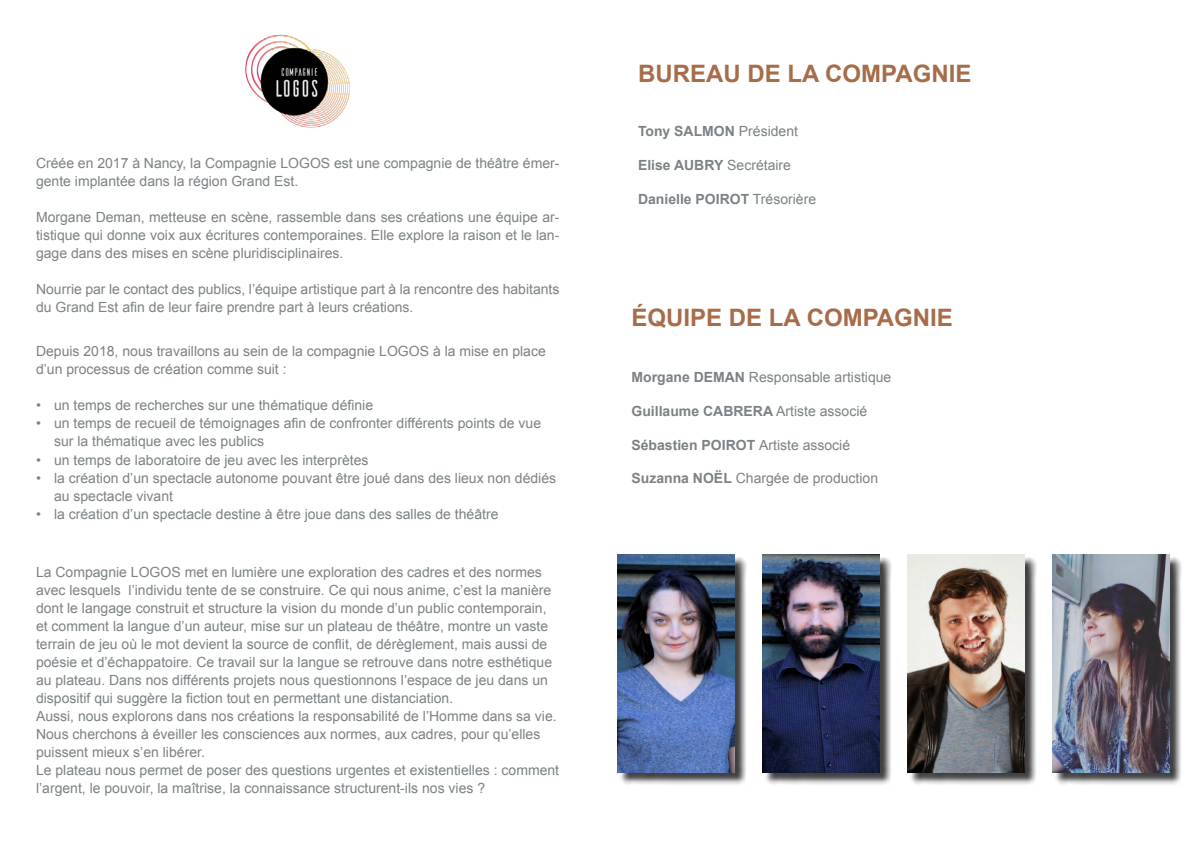
<style>
.page{position:relative;width:1191px;height:842px;background:#fff}
.page>*{position:absolute;margin:0;border:0;box-sizing:border-box;transform-origin:0 0}
.t1{font:700 24px "Arial";color:#a76c49}
.t2{font:14px/18px "Arial";color:#7b8184}
.t3{font:700 14px "Arial";color:#7b8184}
.s1{font-weight:400}
.s2{font-weight:700}
</style>
<div class="page">
<div style="left:618px;top:556px;width:128px;height:229px;background:#000;opacity:.75"></div>
<img style="left:617px;top:555px;width:117px;height:217px">
<div style="left:763px;top:556px;width:128px;height:229px;background:#000;opacity:.75"></div>
<img style="left:762px;top:555px;width:117px;height:217px">
<div style="left:908px;top:556px;width:128px;height:229px;background:#000;opacity:.75"></div>
<img style="left:907px;top:555px;width:117px;height:217px">
<div style="left:1053px;top:556px;width:128px;height:229px;background:#000;opacity:.75"></div>
<img style="left:1052px;top:555px;width:117px;height:217px">
<img style="left:245px;top:34px;width:105px;height:94px">
<p class="t2" style="left:36px;top:154px;width:525px">Créée en 2017 à Nancy, la Compagnie LOGOS est une compagnie de théâtre émer&shy;gente implantée dans la région Grand Est.</p>
<p class="t2" style="left:36px;top:208px;width:525px;text-align:justify">Morgane Deman, metteuse en scène, rassemble dans ses créations une équipe ar&shy;tistique qui donne voix aux écritures contemporaines. Elle explore la raison et le lan&shy;gage dans des mises en scène pluridisciplinaires.</p>
<p class="t2" style="left:36px;top:280px;width:525px">Nourrie par le contact des publics, l’équipe artistique part à la rencontre des habitants du Grand Est afin de leur faire prendre part à leurs créations.</p>
<p class="t2" style="left:36px;top:343px;width:511px">Depuis 2018, nous travaillons au sein de la compagnie LOGOS à la mise en place d’un processus de création comme suit :</p>
<p class="t2" style="left:36px;top:397px;width:339px">• un temps de recherches sur une thématique définie</p>
<p class="t2" style="left:54px;top:415px;width:488px;text-indent:-18px">• un temps de recueil de témoignages afin de confronter différents points de vue sur la thématique avec les publics</p>
<p class="t2" style="left:36px;top:451px;width:334px">• un temps de laboratoire de jeu avec les interprètes</p>
<p class="t2" style="left:54px;top:469px;width:503px;text-indent:-18px">• la création d’un spectacle autonome pouvant être joué dans des lieux non dédiés au spectacle vivant</p>
<p class="t2" style="left:36px;top:505px;width:464px">• la création d’un spectacle destine à être joue dans des salles de théâtre</p>
<p class="t2" style="left:36px;top:563px;width:524px">La Compagnie LOGOS met en lumière une exploration des cadres et des normes avec lesquels l’individu tente de se construire. Ce qui nous anime, c’est la manière dont le langage construit et structure la vision du monde d’un public contemporain, et comment la langue d’un auteur, mise sur un plateau de théâtre, montre un vaste terrain de jeu où le mot devient la source de conflit, de dérèglement, mais aussi de poésie et d’échappatoire. Ce travail sur la langue se retrouve dans notre esthétique au plateau. Dans nos différents projets nous questionnons l’espace de jeu dans un dispositif qui suggère la fiction tout en permettant une distanciation.<br>Aussi, nous explorons dans nos créations la responsabilité de l’Homme dans sa vie.<br>Nous cherchons à éveiller les consciences aux normes, aux cadres, pour qu’elles puissent mieux s’en libérer.<br>Le plateau nous permet de poser des questions urgentes et existentielles : comment l’argent, le pouvoir, la maîtrise, la connaissance structurent-ils nos vies ?</p>
<h1 class="t1" style="left:638px;top:58px;width:335px">BUREAU DE LA COMPAGNIE</h1>
<p class="t3" style="left:638px;top:122px;width:161px">Tony SALMON <span class="s1">Président</span></p>
<p class="t3" style="left:638px;top:156px;width:155px">Elise AUBRY <span class="s1">Secrétaire</span></p>
<p class="t3" style="left:638px;top:189px;width:180px">Danielle POIROT <span class="s1">Trésorière</span></p>
<h1 class="t1" style="left:631px;top:301px;width:323px">ÉQUIPE DE LA COMPAGNIE</h1>
<p class="t2" style="left:631px;top:369px;width:261px"><span class="s2">Morgane DEMAN</span> Responsable artistique</p>
<p class="t3" style="left:631px;top:402px;width:237px">Guillaume CABRERA <span class="s1">Artiste associé</span></p>
<p class="t3" style="left:631px;top:435px;width:220px">Sébastien POIROT <span class="s1">Artiste associé</span></p>
<p class="t2" style="left:631px;top:469px;width:248px"><span class="s2">Suzanna NOËL</span> Chargée de production</p>
</div>
